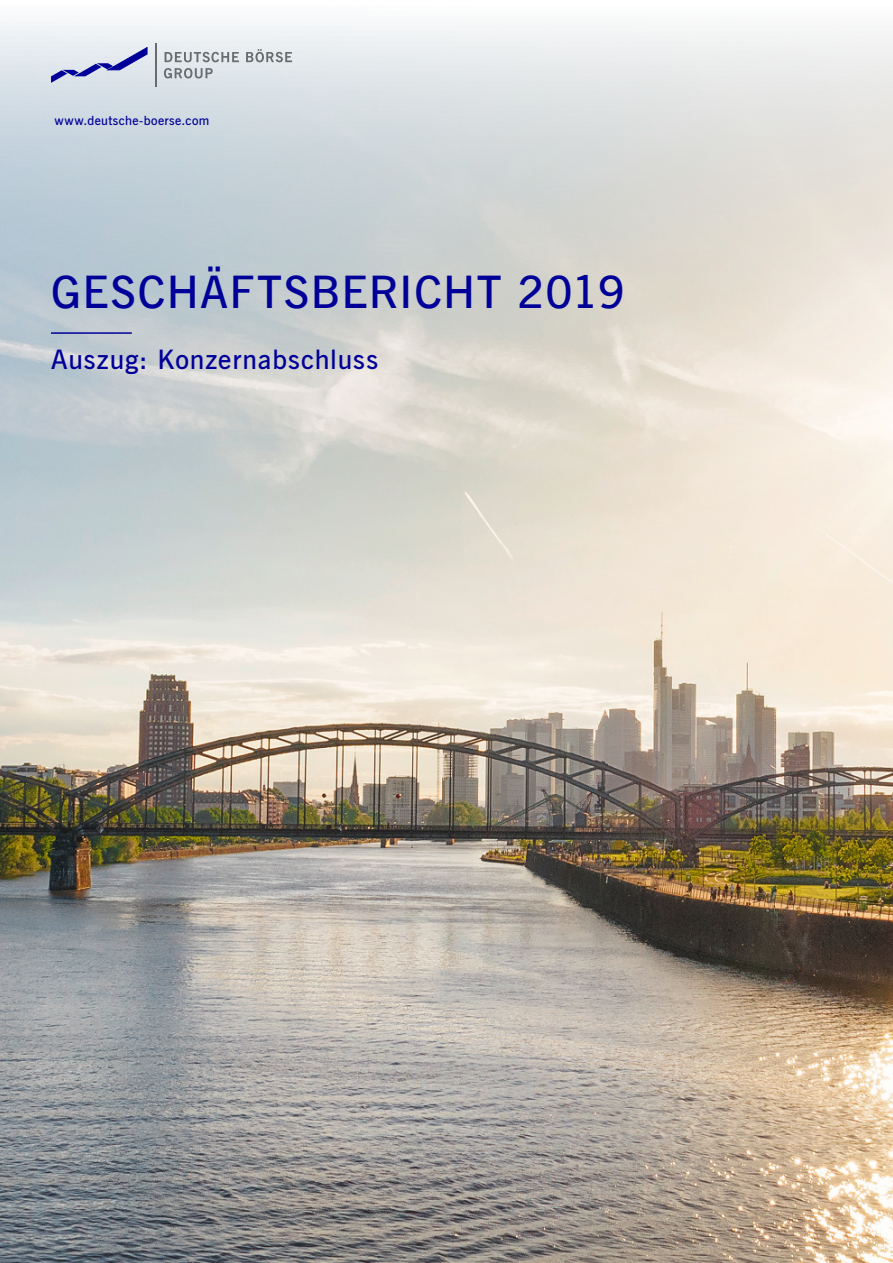
<style>
.page{position:relative;width:893px;height:1263px;background:#fff}
.page>*{position:absolute;margin:0;border:0;box-sizing:border-box;transform-origin:0 0}
.t1{font:600 45px "News Gothic BT";letter-spacing:.03em;color:#009}
.t2{font:600 27px "News Gothic BT";letter-spacing:.035em;color:#009}
.t3{font:600 12.75px "News Gothic BT";letter-spacing:.03em;color:#009}
</style>
<div class="page">
<img style="left:0;top:21px;width:893px;height:1242px">
<svg style="left:164px;top:68px;width:49px;height:10px"></svg>
<svg style="left:165px;top:52px;width:74px;height:10px"></svg>
<svg style="left:246px;top:49px;width:46px;height:13px"></svg>
<svg style="left:51px;top:47px;width:97px;height:36px"></svg>
<hr style="left:155px;top:43px;width:2px;height:44px;background:#686c6e">
<hr style="left:51px;top:332px;width:81px;height:2px;background:#009">
<p class="t3" style="left:55px;top:113px;width:156px">www.deutsche-boerse.com</p>
<h1 class="t1" style="left:51px;top:265px;width:576px">GESCHÄFTSBERICHT 2019</h1>
<p class="t2" style="left:51px;top:342px;width:329px">Auszug: Konzernabschluss</p>
</div>
